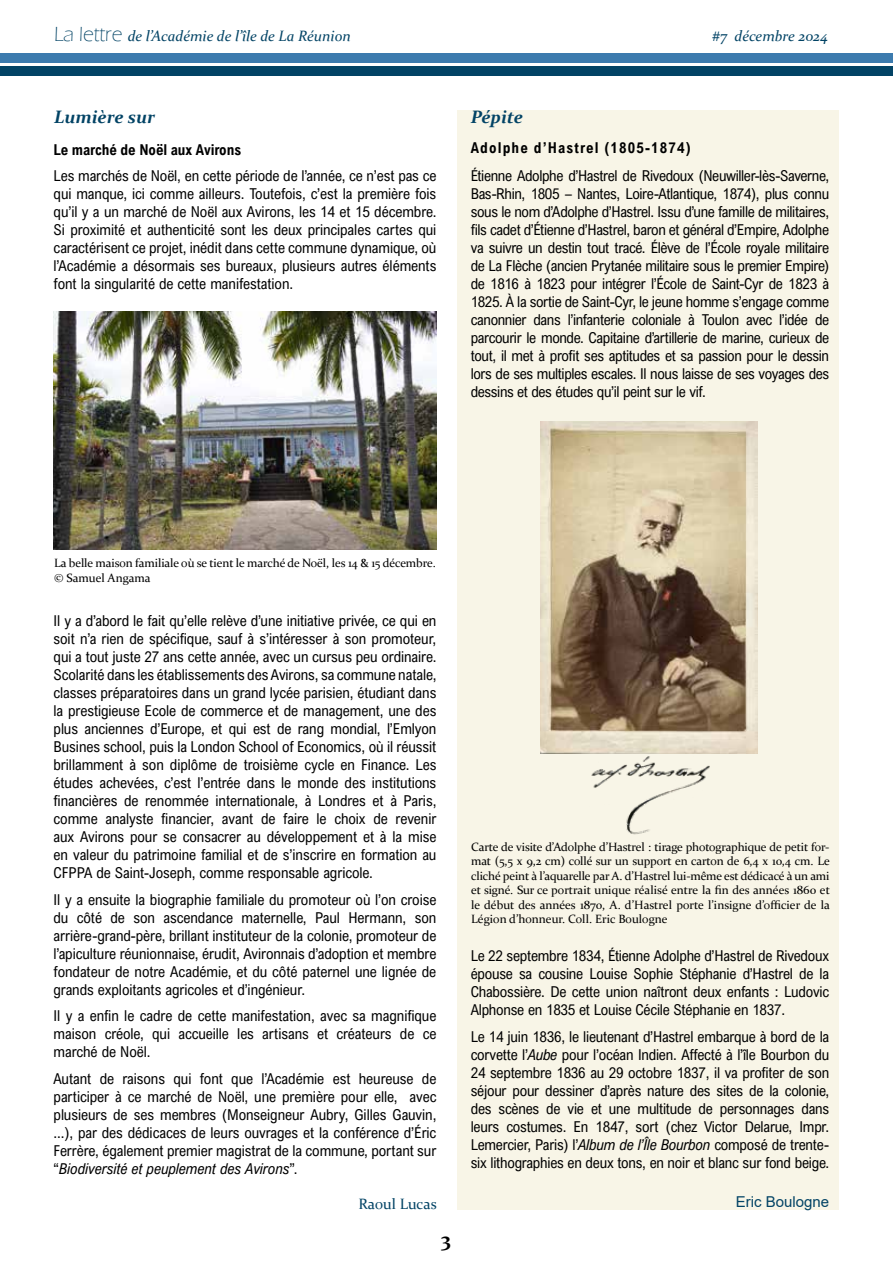
<style>
.page{position:relative;width:893px;height:1263px;background:#fff}
.page>*{position:absolute;margin:0;border:0;box-sizing:border-box;transform-origin:0 0}
.t1{font:700 21px "Constantia";color:#000}
.t2{font:italic 700 18px "Constantia";color:#024365}
.t3{font:15px/18px "Arial Nova Cond";letter-spacing:-.005em;color:#000;text-align:justify}
.t4{font:italic 15px "Constantia";color:#024365}
.t5{font:700 15px "Arial Nova Cond";letter-spacing:.075em;color:#000}
.t6{font:700 15px "Arial Nova Cond";letter-spacing:-.005em;color:#000}
.t7{font:15px "Arial";color:#024365}
.t8{font:15px "Constantia";color:#024365}
.t9{font:12px/14.4px "Constantia";color:#000;text-align:justify}
.s1{font-family:"Eras ITC";font-weight:300;font-style:normal;font-size:21px}
.s2{font-style:italic}
</style>
<div class="page">
<div style="left:0;top:53px;width:893px;height:10px;background:#3c7bae"></div>
<div style="left:0;top:66px;width:893px;height:9px;background:#024365"></div>
<div style="left:457px;top:110px;width:382px;height:1099px;background:#f8f5e7"></div>
<img style="left:54px;top:311px;width:382px;height:239px">
<img style="left:540px;top:422px;width:217px;height:332px">
<img style="left:591px;top:756px;width:119px;height:79px">
<p class="t4" style="left:54px;top:26px;width:298px"><span class="s1">La lettre</span> de l’Académie de l’île de La Réunion</p>
<p class="t4" style="left:712px;top:26px;width:117px">#7 décembre 2024</p>
<p class="t2" style="left:54px;top:105px;width:103px">Lumière sur</p>
<p class="t6" style="left:54px;top:140px;width:189px">Le marché de Noël aux Avirons</p>
<p class="t3" style="left:54px;top:167px;width:384px">Les marchés de Noël, en cette période de l’année, ce n’est pas ce qui manque, ici comme ailleurs. Toutefois, c’est la première fois qu’il y a un marché de Noël aux Avirons, les 14 et 15 décembre.<br>Si proximité et authenticité sont les deux principales cartes qui caractérisent ce projet, inédit dans cette commune dynamique, où l’Académie a désormais ses bureaux, plusieurs autres éléments font la singularité de cette manifestation.</p>
<p class="t2" style="left:471px;top:104px;width:54px">Pépite</p>
<p class="t5" style="left:471px;top:139px;width:222px">Adolphe d’Hastrel (1805-1874)</p>
<p class="t3" style="left:471px;top:166px;width:360px">Étienne Adolphe d’Hastrel de Rivedoux (Neuwiller-lès-Saverne, Bas-Rhin, 1805 – Nantes, Loire-Atlantique, 1874), plus connu sous le nom d’Adolphe d’Hastrel. Issu d’une famille de militaires, fils cadet d’Étienne d’Hastrel, baron et général d’Empire, Adolphe va suivre un destin tout tracé. Élève de l’École royale militaire de La Flèche (ancien Prytanée militaire sous le premier Empire) de 1816 à 1823 pour intégrer l’École de Saint-Cyr de 1823 à 1825. À la sortie de Saint-Cyr, le jeune homme s’engage comme canonnier dans l’infanterie coloniale à Toulon avec l’idée de parcourir le monde. Capitaine d’artillerie de marine, curieux de tout, il met à profit ses aptitudes et sa passion pour le dessin lors de ses multiples escales. Il nous laisse de ses voyages des dessins et des études qu’il peint sur le vif.</p>
<p class="t9" style="left:54px;top:555px;width:383px">La belle maison familiale où se tient le marché de Noël, les 14 &amp; 15 décembre. © Samuel Angama</p>
<p class="t3" style="left:54px;top:611px;width:384px">Il y a d’abord le fait qu’elle relève d’une initiative privée, ce qui en soit n’a rien de spécifique, sauf à s’intéresser à son promoteur, qui a tout juste 27 ans cette année, avec un cursus peu ordinaire.<br>Scolarité dans les établissements des Avirons, sa commune natale, classes préparatoires dans un grand lycée parisien, étudiant dans la prestigieuse Ecole de commerce et de management, une des plus anciennes d’Europe, et qui est de rang mondial, l’Emlyon Busines school, puis la London School of Economics, où il réussit brillamment à son diplôme de troisième cycle en Finance. Les études achevées, c’est l’entrée dans le monde des institutions financières de renommée internationale, à Londres et à Paris, comme analyste financier, avant de faire le choix de revenir aux Avirons pour se consacrer au développement et à la mise en valeur du patrimoine familial et de s’inscrire en formation au CFPPA de Saint-Joseph, comme responsable agricole.</p>
<p class="t3" style="left:54px;top:890px;width:384px">Il y a ensuite la biographie familiale du promoteur où l’on croise du côté de son ascendance maternelle, Paul Hermann, son arrière-grand-père, brillant instituteur de la colonie, promoteur de l’apiculture réunionnaise, érudit, Avironnais d’adoption et membre fondateur de notre Académie, et du côté paternel une lignée de grands exploitants agricoles et d’ingénieur.</p>
<p class="t3" style="left:54px;top:1006px;width:384px">Il y a enfin le cadre de cette manifestation, avec sa magnifique maison créole, qui accueille les artisans et créateurs de ce marché de Noël.</p>
<p class="t3" style="left:54px;top:1069px;width:384px">Autant de raisons qui font que l’Académie est heureuse de participer à ce marché de Noël, une première pour elle, avec plusieurs de ses membres (Monseigneur Aubry, Gilles Gauvin, ...), par des dédicaces de leurs ouvrages et la conférence d’Éric Ferrère, également premier magistrat de la commune, portant sur “<span class="s2">Biodiversité et peuplement des Avirons</span>”.</p>
<p class="t8" style="left:358px;top:1193px;width:80px">Raoul Lucas</p>
<h1 class="t1" style="left:441px;top:1224px;width:11px">3</h1>
<p class="t9" style="left:471px;top:839px;width:360px">Carte de visite d’Adolphe d’Hastrel : tirage photographique de petit for&shy;mat (5,5 x 9,2 cm) collé sur un support en carton de 6,4 x 10,4 cm. Le cliché peint à l’aquarelle par A. d’Hastrel lui-même est dédicacé à un ami et signé. Sur ce portrait unique réalisé entre la fin des années 1860 et le début des années 1870, A. d’Hastrel porte l’insigne d’officier de la Légion d’honneur. Coll. Eric Boulogne</p>
<p class="t3" style="left:471px;top:947px;width:360px">Le 22 septembre 1834, Étienne Adolphe d’Hastrel de Rivedoux épouse sa cousine Louise Sophie Stéphanie d’Hastrel de la Chabossière. De cette union naîtront deux enfants : Ludovic Alphonse en 1835 et Louise Cécile Stéphanie en 1837.</p>
<p class="t3" style="left:471px;top:1027px;width:360px">Le 14 juin 1836, le lieutenant d’Hastrel embarque à bord de la corvette l’<span class="s2">Aube</span> pour l’océan Indien. Affecté à l’île Bourbon du 24 septembre 1836 au 29 octobre 1837, il va profiter de son séjour pour dessiner d’après nature des sites de la colonie, des scènes de vie et une multitude de personnages dans leurs costumes. En 1847, sort (chez Victor Delarue, Impr.<br>Lemercier, Paris) l’<span class="s2">Album de l’Île Bourbon</span> composé de trente&shy;six lithographies en deux tons, en noir et blanc sur fond beige.</p>
<p class="t7" style="left:736px;top:1191px;width:95px">Eric Boulogne</p>
</div>
